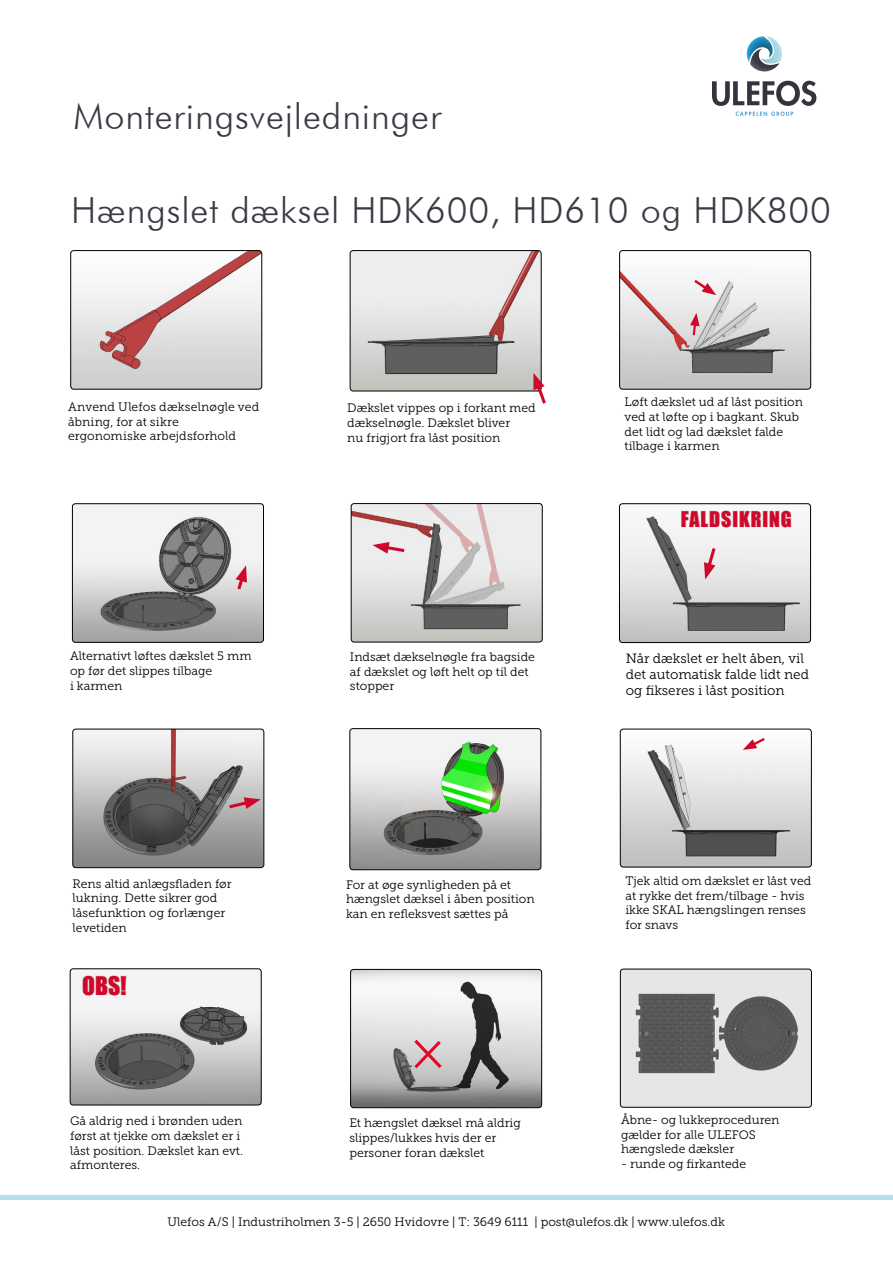
<style>
.page{position:relative;width:893px;height:1263px;background:#fff}
.page>*{position:absolute;margin:0;border:0;box-sizing:border-box;transform-origin:0 0}
.t1{font:300 36px "Futura BT";letter-spacing:.025em;color:#3c3a45}
.t2{font:23.55px "Impact";color:#ce072b}
.t3{font:19.8px "Impact";letter-spacing:.05em;color:#ce072b}
.t4{font:13.5px/16.2px "Museo Slab 300";color:#000}
.t5{font:12.15px/14.7px "Museo Slab 300";color:#000}
</style>
<div class="page">
<hr style="left:0;top:1195px;width:893px;height:4px;background:#b6e0ee">
<img style="left:350px;top:252px;width:189px;height:139px">
<div style="left:350px;top:250px;width:191px;height:141px;border:1px solid #000;border-radius:3px"></div>
<img style="left:619px;top:504px;width:190px;height:137px">
<div style="left:619px;top:504px;width:192px;height:139px;border:1px solid #000;border-radius:3px"></div>
<img style="left:351px;top:505px;width:191px;height:137px">
<div style="left:351px;top:503px;width:191px;height:139px;border:1px solid #000;border-radius:3px"></div>
<img style="left:620px;top:729px;width:191px;height:138px">
<div style="left:620px;top:729px;width:191px;height:138px;border:1px solid #000;border-radius:3px"></div>
<img style="left:70px;top:969px;width:191px;height:136px">
<div style="left:70px;top:969px;width:191px;height:136px;border:1px solid #000;border-radius:3px"></div>
<svg style="left:82px;top:975px;width:45px;height:21px"></svg>
<svg style="left:533px;top:373px;width:13px;height:31px"></svg>
<svg style="left:372px;top:542px;width:36px;height:12px"></svg>
<svg style="left:704px;top:545px;width:14px;height:34px"></svg>
<img style="left:71px;top:252px;width:191px;height:137px">
<div style="left:71px;top:250px;width:191px;height:139px;border:1px solid #000;border-radius:3px"></div>
<svg style="left:681px;top:510px;width:51px;height:18px"></svg>
<div style="left:733px;top:511px;width:4px;height:16px;border:1px solid #d8d5d3"></div>
<svg style="left:739px;top:510px;width:22px;height:18px"></svg>
<div style="left:763px;top:511px;width:4px;height:16px;border:1px solid #d8d5d3"></div>
<svg style="left:769px;top:510px;width:23px;height:18px"></svg>
<svg style="left:743px;top:736px;width:24px;height:14px"></svg>
<img style="left:621px;top:272px;width:190px;height:117px">
<div style="left:619px;top:250px;width:192px;height:139px;border:1px solid #000;border-radius:3px"></div>
<img style="left:72px;top:504px;width:190px;height:138px">
<div style="left:72px;top:504px;width:192px;height:138px;border:1px solid #000;border-radius:3px"></div>
<img style="left:352px;top:971px;width:190px;height:137px">
<div style="left:350px;top:969px;width:192px;height:139px;border:1px solid #000;border-radius:3px"></div>
<svg style="left:690px;top:313px;width:10px;height:25px"></svg>
<img style="left:73px;top:729px;width:191px;height:139px">
<div style="left:73px;top:729px;width:191px;height:139px;border:1px solid #000;border-radius:3px"></div>
<svg style="left:226px;top:797px;width:35px;height:13px"></svg>
<img style="left:620px;top:969px;width:190px;height:138px">
<div style="left:620px;top:969px;width:192px;height:138px;border:1px solid #000;border-radius:3px"></div>
<svg style="left:692px;top:277px;width:24px;height:18px"></svg>
<img style="left:350px;top:730px;width:191px;height:140px">
<div style="left:350px;top:728px;width:191px;height:142px;border:1px solid #000;border-radius:3px"></div>
<svg style="left:235px;top:565px;width:12px;height:28px"></svg>
<svg style="left:411px;top:1036px;width:34px;height:35px"></svg>
<svg style="left:736px;top:112px;width:57px;height:4px"></svg>
<svg style="left:747px;top:36px;width:35px;height:35px"></svg>
<svg style="left:712px;top:81px;width:104px;height:25px"></svg>
<h1 class="t1" style="left:73px;top:94px;width:369px">Monteringsvejledninger</h1>
<h1 class="t1" style="left:71px;top:188px;width:761px">Hængslet dæksel HDK600, HD610 og HDK800</h1>
<p class="t5" style="left:68px;top:399px;width:193px">Anvend Ulefos dækselnøgle ved åbning, for at sikre ergonomiske arbejdsforhold</p>
<p class="t5" style="left:70px;top:649px;width:183px">Alternativt løftes dækslet 5 mm op før det slippes tilbage<br>i karmen</p>
<p class="t5" style="left:73px;top:876px;width:160px">Rens altid anlægsfladen før lukning. Dette sikrer god låsefunktion og forlænger levetiden</p>
<h2 class="t2" style="left:82px;top:967px;width:46px">OBS!</h2>
<p class="t5" style="left:70px;top:1114px;width:174px">Gå aldrig ned i brønden uden først at tjekke om dækslet er i låst position. Dækslet kan evt. afmonteres.</p>
<p class="t5" style="left:347px;top:401px;width:190px">Dækslet vippes op i forkant med dækselnøgle. Dækslet bliver<br>nu frigjort fra låst position</p>
<p class="t5" style="left:625px;top:395px;width:180px">Løft dækslet ud af låst position ved at løfte op i bagkant. Skub det lidt og lad dækslet falde tilbage i karmen</p>
<h3 class="t3" style="left:681px;top:504px;width:112px">FALDSIKRING</h3>
<p class="t5" style="left:350px;top:650px;width:187px">Indsæt dækselnøgle fra bagside af dækslet og løft helt op til det stopper</p>
<p class="t4" style="left:626px;top:650px;width:185px">Når dækslet er helt åben, vil det automatisk falde lidt ned og fikseres i låst position</p>
<p class="t5" style="left:346px;top:877px;width:190px">For at øge synligheden på et hængslet dæksel i åben position kan en refleksvest sættes på</p>
<p class="t5" style="left:349px;top:1116px;width:173px">Et hængslet dæksel må aldrig slippes/lukkes hvis der er personer foran dækslet</p>
<p class="t5" style="left:625px;top:873px;width:187px">Tjek altid om dækslet er låst ved at rykke det frem/tilbage - hvis ikke SKAL hængslingen renses for snavs</p>
<p class="t5" style="left:621px;top:1112px;width:160px">Åbne- og lukkeproceduren gælder for alle ULEFOS hængslede dæksler</p>
<p class="t5" style="left:621px;top:1156px;width:127px">- runde og firkantede</p>
<p class="t5" style="left:168px;top:1214px;width:559px">Ulefos A/S | Industriholmen 3-5 | 2650 Hvidovre | T: 3649 6111 | post@ulefos.dk | www.ulefos.dk</p>
</div>
